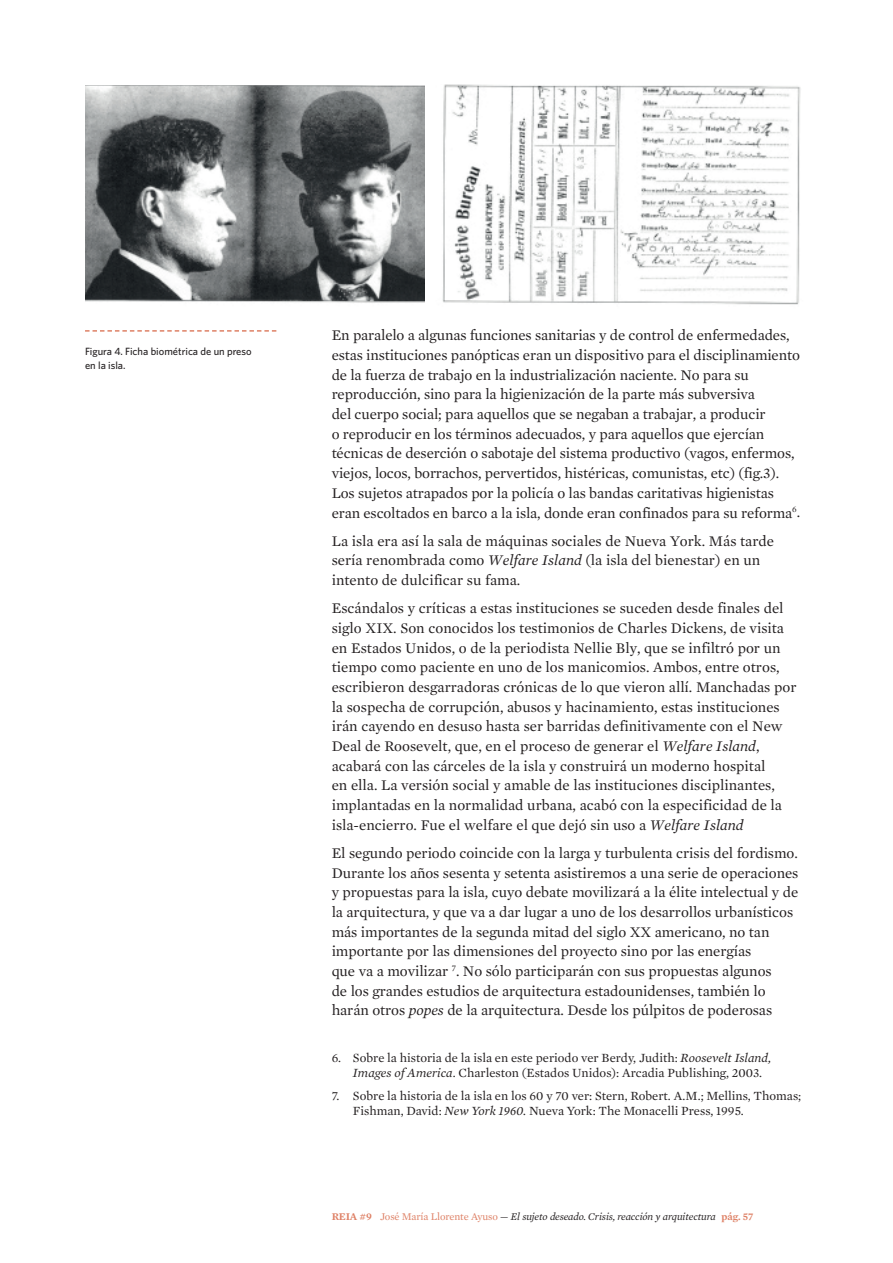
<style>
.page{position:relative;width:893px;height:1263px;background:#fff}
.page>*{position:absolute;margin:0;border:0;box-sizing:border-box;transform-origin:0 0}
.t1{font:15px/19.6px "Mercury Text G1";letter-spacing:-.005em;color:#231f20}
.t2{font:12.75px/15px "Mercury Text G1";color:#231f20}
.t3{font:italic 10.5px "Mercury Text G1";letter-spacing:-.015em;color:#231f20}
.t4{font:500 10.5px/13.5px "Whitney";color:#231f20}
.s1{font-style:italic}
.s2{font-weight:600;font-style:normal;color:#de8065}
.s3{font-style:normal;color:#de8065}
.s4{font-style:normal}
</style>
<div class="page">
<svg style="left:85px;top:330px;width:191px;height:2px"></svg>
<img style="left:85px;top:85px;width:340px;height:218px">
<img style="left:442px;top:84px;width:359px;height:221px">
<p class="t4" style="left:85px;top:344px;width:168px">Figura 4. Ficha biométrica de un preso en la isla.</p>
<p class="t1" style="left:332px;top:326px;width:470px">En paralelo a algunas funciones sanitarias y de control de enfermedades, estas instituciones panópticas eran un dispositivo para el disciplinamiento de la fuerza de trabajo en la industrialización naciente. No para su reproducción, sino para la higienización de la parte más subversiva<br>del cuerpo social; para aquellos que se negaban a trabajar, a producir<br>o reproducir en los términos adecuados, y para aquellos que ejercían técnicas de deserción o sabotaje del sistema productivo (vagos, enfermos, viejos, locos, borrachos, pervertidos, histéricas, comunistas, etc) (fig.3).<br>Los sujetos atrapados por la policía o las bandas caritativas higienistas eran escoltados en barco a la isla, donde eran confinados para su reforma<sup>6</sup>.</p>
<p class="t1" style="left:332px;top:531px;width:444px">La isla era así la sala de máquinas sociales de Nueva York. Más tarde sería renombrada como <span class="s1">Welfare Island</span> (la isla del bienestar) en un intento de dulcificar su fama.</p>
<p class="t1" style="left:332px;top:598px;width:466px">Escándalos y críticas a estas instituciones se suceden desde finales del siglo XIX. Son conocidos los testimonios de Charles Dickens, de visita en Estados Unidos, o de la periodista Nellie Bly, que se infiltró por un tiempo como paciente en uno de los manicomios. Ambos, entre otros, escribieron desgarradoras crónicas de lo que vieron allí. Manchadas por la sospecha de corrupción, abusos y hacinamiento, estas instituciones irán cayendo en desuso hasta ser barridas definitivamente con el New Deal de Roosevelt, que, en el proceso de generar el <span class="s1">Welfare Island</span>, acabará con las cárceles de la isla y construirá un moderno hospital<br>en ella. La versión social y amable de las instituciones disciplinantes, implantadas en la normalidad urbana, acabó con la especificidad de la isla-encierro. Fue el welfare el que dejó sin uso a <span class="s1">Welfare Island</span></p>
<p class="t1" style="left:332px;top:843px;width:468px">El segundo periodo coincide con la larga y turbulenta crisis del fordismo.<br>Durante los años sesenta y setenta asistiremos a una serie de operaciones y propuestas para la isla, cuyo debate movilizará a la élite intelectual y de la arquitectura, y que va a dar lugar a uno de los desarrollos urbanísticos más importantes de la segunda mitad del siglo XX americano, no tan importante por las dimensiones del proyecto sino por las energías<br>que va a movilizar <sup>7</sup>. No sólo participarán con sus propuestas algunos<br>de los grandes estudios de arquitectura estadounidenses, también lo harán otros <span class="s1">popes</span> de la arquitectura. Desde los púlpitos de poderosas</p>
<p class="t2" style="left:353px;top:1050px;width:420px;text-indent:-21px">6. Sobre la historia de la isla en este periodo ver Berdy, Judith: <span class="s1">Roosevelt Island,<br>Images of America</span>. Charleston (Estados Unidos): Arcadia Publishing, 2003.</p>
<p class="t2" style="left:353px;top:1088px;width:450px;text-indent:-21px">7. Sobre la historia de la isla en los 60 y 70 ver: Stern, Robert. A.M.; Mellins, Thomas;<br>Fishman, David: <span class="s1">New York 1960.</span> Nueva York: The Monacelli Press, 1995.</p>
<p class="t3" style="left:332px;top:1210px;width:423px"><span class="s2">REIA #9</span> <span class="s3">José María Llorente Ayuso</span> <span class="s4">—</span> El sujeto deseado. Crisis, reacción y arquitectura <span class="s2">pág. 57</span></p>
</div>
